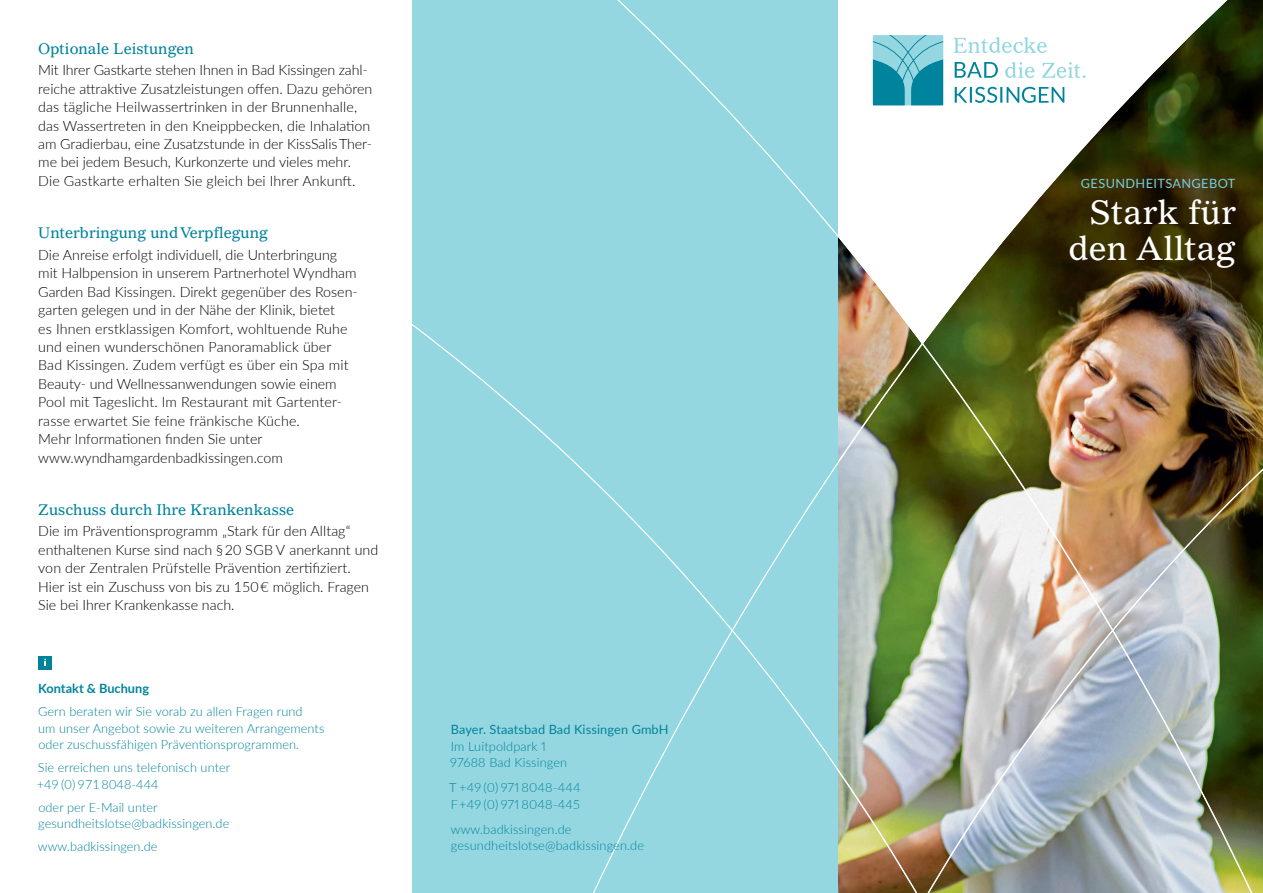
<style>
.page{position:relative;width:1263px;height:893px;background:#fff}
.page>*{position:absolute;margin:0;border:0;box-sizing:border-box;transform-origin:0 0}
.t1{font:33px/36px "Gazette LT Std";letter-spacing:.01em;color:#fff;text-align:right}
.t2{font:15px "Gazette LT Std";color:#00839c}
.t3{font:300 14.25px/18.5px "Lato";color:#000}
.t4{font:300 12.75px/16.5px "Lato";letter-spacing:.005em;color:#00839c}
.t5{font:12.75px "Lato";letter-spacing:.005em;color:#00839c}
.t6{font:12.75px "Lato";letter-spacing:.03em;color:#77cfe0}
.t7{font:700 12.75px "Lato";color:#00839c}
</style>
<div class="page">
<img style="left:924px;top:345px;width:187px;height:283px">
<img style="left:838px;top:345px;width:86px;height:283px">
<img style="left:1111px;top:345px;width:152px;height:283px">
<img style="left:838px;top:0;width:425px;height:345px">
<img style="left:838px;top:628px;width:83px;height:265px">
<img style="left:921px;top:628px;width:342px;height:265px">
<div style="left:734px;top:345px;width:104px;height:283px;background:#95d7e1"></div>
<div style="left:734px;top:0;width:104px;height:345px;background:#95d7e1"></div>
<div style="left:734px;top:628px;width:104px;height:265px;background:#95d7e1"></div>
<div style="left:538px;top:0;width:196px;height:893px;background:#95d7e1"></div>
<div style="left:412px;top:0;width:126px;height:893px;background:#95d7e1"></div>
<svg style="left:953px;top:37px;width:132px;height:66px"></svg>
<svg style="left:873px;top:35px;width:70px;height:70px;background:#47aabc"></svg>
<div style="left:38px;top:656px;width:14px;height:13px;background:#00839c"></div>
<svg style="left:44px;top:659px;width:2px;height:7px"></svg>
<p class="t2" style="left:38px;top:39px;width:157px">Optionale Leistungen</p>
<p class="t3" style="left:38px;top:60px;width:336px">Mit Ihrer Gastkarte stehen Ihnen in Bad Kissingen zahl&shy;reiche attraktive Zusatzleistungen offen. Dazu gehören das tägliche Heilwassertrinken in der Brunnenhalle, das Wassertreten in den Kneippbecken, die Inhalation am Gradierbau, eine Zusatzstunde in der KissSalis Ther&shy;me bei jedem Besuch, Kurkonzerte und vieles mehr.<br>Die Gastkarte erhalten Sie gleich bei Ihrer Ankunft.</p>
<p class="t2" style="left:38px;top:223px;width:231px">Unterbringung und Verpflegung</p>
<p class="t3" style="left:38px;top:245px;width:321px">Die Anreise erfolgt individuell, die Unterbringung mit Halbpension in unserem Partnerhotel Wyndham Garden Bad Kissingen. Direkt gegenüber des Rosen&shy;garten gelegen und in der Nähe der Klinik, bietet<br>es Ihnen erstklassigen Komfort, wohltuende Ruhe und einen wunderschönen Panoramablick über Bad Kissingen. Zudem verfügt es über ein Spa mit Beauty- und Wellnessanwendungen sowie einem Pool mit Tageslicht. Im Restaurant mit Gartenter&shy;rasse erwartet Sie feine fränkische Küche.<br>Mehr Informationen finden Sie unter www.wyndhamgardenbadkissingen.com</p>
<p class="t2" style="left:38px;top:500px;width:257px">Zuschuss durch Ihre Krankenkasse</p>
<p class="t3" style="left:38px;top:522px;width:341px">Die im Präventionsprogramm „Stark für den Alltag“ enthaltenen Kurse sind nach § 20 SGB V anerkannt und von der Zentralen Prüfstelle Prävention zertifiziert.<br>Hier ist ein Zuschuss von bis zu 150 € möglich. Fragen Sie bei Ihrer Krankenkasse nach.</p>
<p class="t7" style="left:38px;top:679px;width:112px">Kontakt &amp; Buchung</p>
<p class="t4" style="left:38px;top:703px;width:288px">Gern beraten wir Sie vorab zu allen Fragen rund<br>um unser Angebot sowie zu weiteren Arrangements oder zuschussfähigen Präventionsprogrammen.</p>
<p class="t4" style="left:37px;top:759px;width:195px">Sie erreichen uns telefonisch unter +49 (0) 971 8048-444</p>
<p class="t4" style="left:38px;top:798px;width:193px">oder per E-Mail unter gesundheitslotse@badkissingen.de</p>
<p class="t4" style="left:38px;top:838px;width:121px">www.badkissingen.de</p>
<p class="t5" style="left:451px;top:721px;width:219px">Bayer. Staatsbad Bad Kissingen GmbH</p>
<p class="t4" style="left:450px;top:738px;width:118px">Im Luitpoldpark 1<br>97688 Bad Kissingen</p>
<p class="t4" style="left:449px;top:779px;width:133px">T +49 (0) 971 8048-444<br>F+49 (0) 971 8048-445</p>
<p class="t4" style="left:451px;top:821px;width:195px">www.badkissingen.de gesundheitslotse@badkissingen.de</p>
<p class="t6" style="left:1081px;top:174px;width:156px">Gesundh eitsaNgebot</p>
<h1 class="t1" style="left:1068px;top:194px;width:169px">Stark für den Alltag</h1>
</div>
